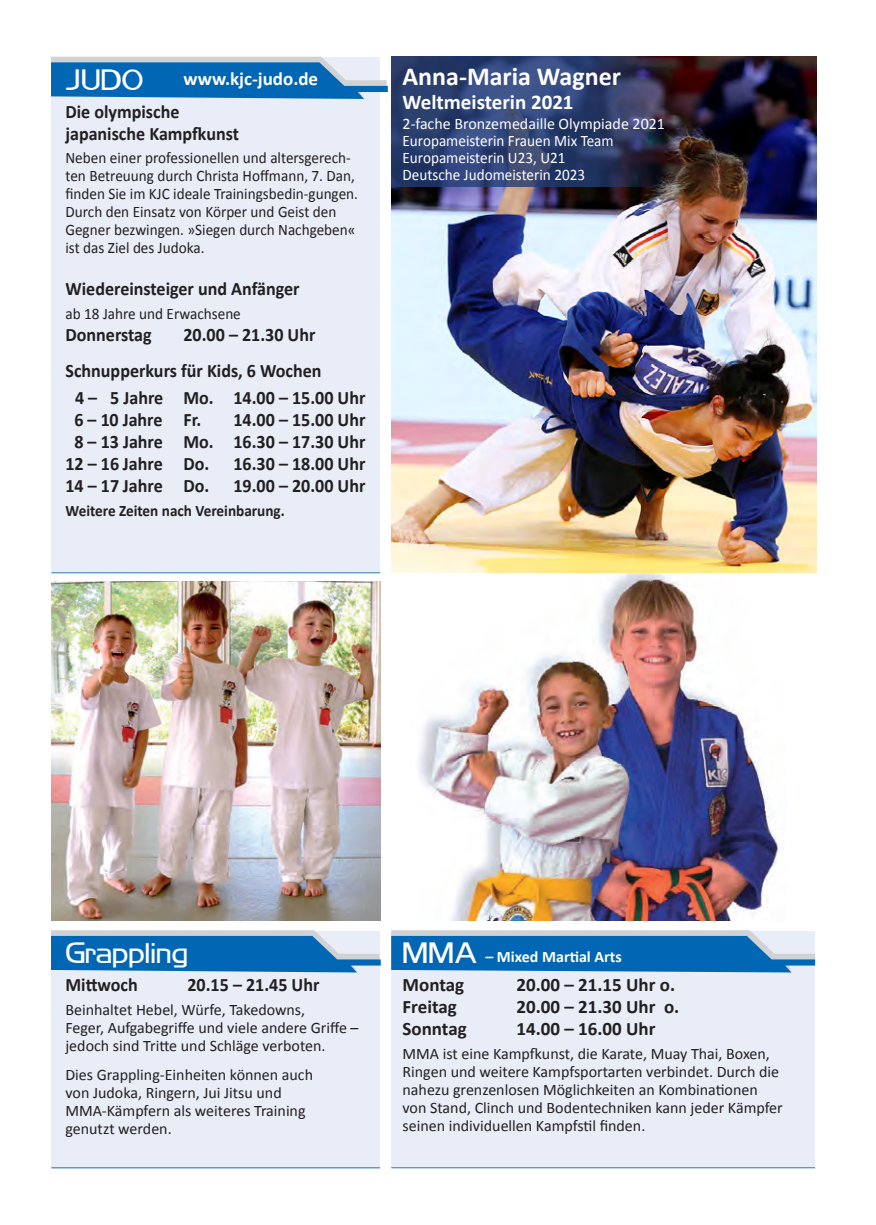
<style>
.page{position:relative;width:876px;height:1225px;background:#fff}
.page>*{position:absolute;margin:0;border:0;box-sizing:border-box;transform-origin:0 0}
.t1{font:700 26px "Calibri";color:#fff}
.t2{font:22px "Mikity";color:#fff}
.t3{font:700 21px "Calibri";color:#fff}
.t4{font:700 19px/22px "Calibri";color:#231f20;scale:.95 1}
.t5{font:700 19px "Calibri";color:#231f20}
.t6{font:700 19px "Calibri";color:#fff}
.t7{font:16px/18px "Calibri";color:#231f20}
.t8{font:16px/18px "Calibri";color:#231f20;scale:.95 1}
.t9{font:16px/17px "Calibri";color:#fff}
.t10{font:700 16px "Calibri";color:#231f20;scale:.95 1}
.t11{font:700 16px "Calibri";color:#fff}
.s1{font-family:"Mikity";font-weight:400;font-size:22px}
</style>
<div class="page">
<img style="left:418px;top:574px;width:361px;height:346px">
<div style="left:391px;top:931px;width:424px;height:236px;background:#e8edf7"></div>
<svg style="left:391px;top:930px;width:424px;height:42px;background:#3583be"></svg>
<hr style="left:391px;top:1167px;width:424px;height:1px;background:#2b79be">
<div style="left:51px;top:58px;width:329px;height:515px;background:#e8edf7"></div>
<svg style="left:51px;top:57px;width:337px;height:42px;background:#3b86c0"></svg>
<hr style="left:51px;top:572px;width:329px;height:1px;background:#2b79be">
<div style="left:51px;top:931px;width:329px;height:237px;background:#e8edf7"></div>
<svg style="left:51px;top:930px;width:330px;height:42px;background:#3b86c0"></svg>
<hr style="left:51px;top:1167px;width:329px;height:1px;background:#2b79be">
<img style="left:391px;top:57px;width:425px;height:516px">
<img style="left:51px;top:581px;width:330px;height:339px">
<svg style="left:391px;top:57px;width:281px;height:130px;background:#2e3d69"></svg>
<h2 class="t2" style="left:65px;top:69px;width:80px">JUDO</h2>
<p class="t6" style="left:183px;top:66px;width:136px">www.kjc-judo.de</p>
<p class="t4" style="left:65px;top:100px;width:184px">Die olympische japanische Kampfkunst</p>
<p class="t8" style="left:65px;top:148px;width:309px">Neben einer professionellen und altersgerech&shy;ten Betreuung durch Christa Hoffmann, 7. Dan, finden Sie im KJC ideale Trainingsbedin-gungen.<br>Durch den Einsatz von Körper und Geist den Gegner bezwingen. »Siegen durch Nachgeben« ist das Ziel des Judoka.</p>
<p class="t4" style="left:65px;top:278px;width:248px">Wiedereinsteiger und Anfänger</p>
<p class="t8" style="left:65px;top:304px;width:186px">ab 18 Jahre und Erwachsene</p>
<p class="t4" style="left:65px;top:323px;width:92px">Donnerstag</p>
<p class="t4" style="left:65px;top:316px;width:271px;line-height:36px;text-indent:118px">20.00 – 21.30 Uhr<br>Schnupperkurs für Kids, 6 Wochen</p>
<p class="t4" style="left:74px;top:387px;width:308px">4 – 5 Jahre Mo. 14.00 – 15.00 Uhr<br>6 – 10 Jahre Fr.</p>
<p class="t4" style="left:233px;top:409px;width:140px">14.00 – 15.00 Uhr</p>
<p class="t4" style="left:74px;top:431px;width:308px">8 – 13 Jahre Mo. 16.30 – 17.30 Uhr</p>
<p class="t4" style="left:65px;top:453px;width:153px">12 – 16 Jahre Do.</p>
<p class="t4" style="left:233px;top:453px;width:140px">16.30 – 18.00 Uhr</p>
<p class="t4" style="left:65px;top:475px;width:153px">14 – 17 Jahre Do.</p>
<p class="t4" style="left:233px;top:475px;width:140px">19.00 – 20.00 Uhr</p>
<p class="t10" style="left:65px;top:500px;width:232px">Weitere Zeiten nach Vereinbarung.</p>
<h1 class="t1" style="left:403px;top:59px;width:220px">Anna-Maria Wagner</h1>
<h3 class="t3" style="left:403px;top:88px;width:173px">Weltmeisterin 2021</h3>
<p class="t9" style="left:403px;top:114px;width:264px">2-fache Bronzemedaille Olympiade 2021<br>Europameisterin Frauen Mix Team<br>Europameisterin U23, U21<br>Deutsche Judomeisterin 2023</p>
<h2 class="t2" style="left:65px;top:942px;width:125px">Grappling</h2>
<p class="t4" style="left:65px;top:973px;width:78px">Mittwoch</p>
<p class="t4" style="left:187px;top:973px;width:140px">20.15 – 21.45 Uhr</p>
<p class="t7" style="left:65px;top:999px;width:295px">Beinhaltet Hebel, Würfe, Takedowns,<br>Feger, Aufgabegriffe und viele andere Griffe – jedoch sind Tritte und Schläge verboten.</p>
<p class="t7" style="left:65px;top:1065px;width:249px">Dies Grappling-Einheiten können auch von Judoka, Ringern, Jui Jitsu und<br>MMA-Kämpfern als weiteres Training genutzt werden.</p>
<p class="t11" style="left:403px;top:947px;width:221px"><span class="s1">MMA</span> – Mixed Martial Arts</p>
<p class="t5" style="left:403px;top:972px;width:63px">Montag</p>
<p class="t5" style="left:517px;top:972px;width:160px">20.00 – 21.15 Uhr o.</p>
<p class="t5" style="left:403px;top:994px;width:56px">Freitag</p>
<p class="t5" style="left:517px;top:994px;width:164px">20.00 – 21.30 Uhr o.</p>
<p class="t5" style="left:403px;top:1016px;width:66px">Sonntag</p>
<p class="t5" style="left:517px;top:1016px;width:140px">14.00 – 16.00 Uhr</p>
<p class="t7" style="left:403px;top:1043px;width:382px">MMA ist eine Kampfkunst, die Karate, Muay Thai, Boxen, Ringen und weitere Kampfsportarten verbindet. Durch die nahezu grenzenlosen Möglichkeiten an Kombinationen von Stand, Clinch und Bodentechniken kann jeder Kämpfer seinen individuellen Kampfstil finden.</p>
</div>
